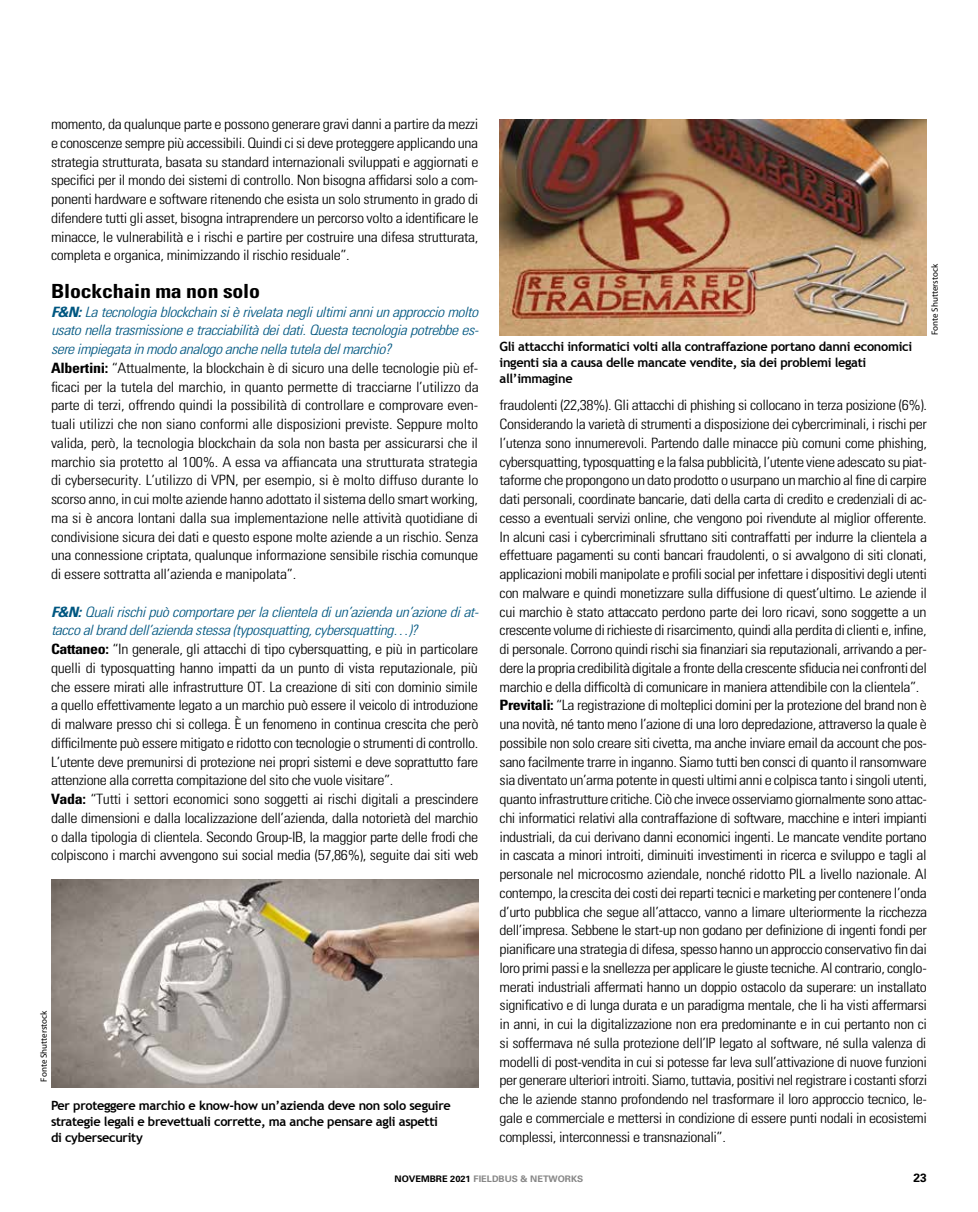
<style>
.page{position:relative;width:978px;height:1212px;background:#fff}
.page>*{position:absolute;margin:0;border:0;box-sizing:border-box;transform-origin:0 0}
.t1{font:700 condensed 19.5px "Univers LT Std";letter-spacing:-.01em;color:#000;scale:1.12 1}
.t2{font:300 condensed 14.25px/18.8px "Univers LT Std";letter-spacing:-.03em;color:#000;scale:1.12 1}
.t3{font:700 12.75px/15.8px "Trebuchet MS";letter-spacing:-.025em;color:#000}
.t4{font:700 12px "Univers LT Std";color:#000}
.t5{font:9px "Myriad Pro";color:#000}
.t6{font:700 9px "Univers LT Std";color:#878787}
.s1{font-weight:700;font-style:italic;color:#005781}
.s2{font-style:italic;color:#005781}
.s3{font-weight:700}
.s4{color:#000}
</style>
<div class="page">
<img style="left:500px;top:119px;width:427px;height:216px">
<img style="left:51px;top:879px;width:427px;height:209px">
<p class="t2" style="left:51px;top:115px;width:383px;text-align:justify">momento, da qualunque parte e possono generare gravi danni a partire da mezzi e conoscenze sempre più accessibili. Quindi ci si deve proteggere applicando una strategia strutturata, basata su standard internazionali sviluppati e aggiornati e specifici per il mondo dei sistemi di controllo. Non bisogna affidarsi solo a com&shy;ponenti hardware e software ritenendo che esista un solo strumento in grado di difendere tutti gli asset, bisogna intraprendere un percorso volto a identificare le minacce, le vulnerabilità e i rischi e partire per costruire una difesa strutturata, completa e organica, minimizzando il rischio residuale”.</p>
<h1 class="t1" style="left:51px;top:279px;width:188px">Blockchain ma non solo</h1>
<p class="t2" style="left:51px;top:302px;width:383px"><span class="s1">F&amp;N:</span> <span class="s2">La tecnologia blockchain si è rivelata negli ultimi anni un approccio molto usato nella trasmissione e tracciabilità dei dati. Questa tecnologia potrebbe es&shy;sere impiegata in modo analogo anche nella tutela del marchio?<br></span><span class="s3">Albertini:</span> “Attualmente, la blockchain è di sicuro una delle tecnologie più ef&shy;ficaci per la tutela del marchio, in quanto permette di tracciarne l’utilizzo da parte di terzi, offrendo quindi la possibilità di controllare e comprovare even&shy;tuali utilizzi che non siano conformi alle disposizioni previste. Seppure molto valida, però, la tecnologia blockchain da sola non basta per assicurarsi che il marchio sia protetto al 100%. A essa va affiancata una strutturata strategia di cybersecurity. L’utilizzo di VPN, per esempio, si è molto diffuso durante lo scorso anno, in cui molte aziende hanno adottato il sistema dello smart working, ma si è ancora lontani dalla sua implementazione nelle attività quotidiane di condivisione sicura dei dati e questo espone molte aziende a un rischio. Senza una connessione criptata, qualunque informazione sensibile rischia comunque di essere sottratta all’azienda e manipolata”.</p>
<p class="t2" style="left:51px;top:602px;width:383px"><span class="s1">F&amp;N:</span> <span class="s2">Quali rischi può comportare per la clientela di un’azienda un’azione di at&shy;tacco al brand dell’azienda stessa (typosquatting, cybersquatting…)?<br></span><span class="s3">Cattaneo:</span> “In generale, gli attacchi di tipo cybersquatting, e più in particolare quelli di typosquatting hanno impatti da un punto di vista reputazionale, più che essere mirati alle infrastrutture OT. La creazione di siti con dominio simile a quello effettivamente legato a un marchio può essere il veicolo di introduzione di malware presso chi si collega. È un fenomeno in continua crescita che però difficilmente può essere mitigato e ridotto con tecnologie o strumenti di controllo.<br>L’utente deve premunirsi di protezione nei propri sistemi e deve soprattutto fare attenzione alla corretta compitazione del sito che vuole visitare”.<br><span class="s3">Vada:</span> “Tutti i settori economici sono soggetti ai rischi digitali a prescindere dalle dimensioni e dalla localizzazione dell’azienda, dalla notorietà del marchio o dalla tipologia di clientela. Secondo Group-IB, la maggior parte delle frodi che colpiscono i marchi avvengono sui social media (57,86%), seguite dai siti web</p>
<p class="t5" style="left:39px;top:1082px;width:73px;rotate:-90deg">Fonte Shutterstock</p>
<p class="t3" style="left:51px;top:1098px;width:401px">Per proteggere marchio e know-how un’azienda deve non solo seguire strategie legali e brevettuali corrette, ma anche pensare agli aspetti di cybersecurity</p>
<p class="t3" style="left:500px;top:339px;width:414px">Gli attacchi informatici volti alla contraffazione portano danni economici ingenti sia a causa delle mancate vendite, sia dei problemi legati all’immagine</p>
<p class="t5" style="left:930px;top:335px;width:73px;rotate:-90deg">Fonte Shutterstock</p>
<p class="t2" style="left:500px;top:396px;width:383px">fraudolenti (22,38%). Gli attacchi di phishing si collocano in terza posizione (6%).<br>Considerando la varietà di strumenti a disposizione dei cybercriminali, i rischi per l’utenza sono innumerevoli. Partendo dalle minacce più comuni come phishing, cybersquatting, typosquatting e la falsa pubblicità, l’utente viene adescato su piat&shy;taforme che propongono un dato prodotto o usurpano un marchio al fine di carpire dati personali, coordinate bancarie, dati della carta di credito e credenziali di ac&shy;cesso a eventuali servizi online, che vengono poi rivendute al miglior offerente.<br>In alcuni casi i cybercriminali sfruttano siti contraffatti per indurre la clientela a effettuare pagamenti su conti bancari fraudolenti, o si avvalgono di siti clonati, applicazioni mobili manipolate e profili social per infettare i dispositivi degli utenti con malware e quindi monetizzare sulla diffusione di quest’ultimo. Le aziende il cui marchio è stato attaccato perdono parte dei loro ricavi, sono soggette a un crescente volume di richieste di risarcimento, quindi alla perdita di clienti e, infine, di personale. Corrono quindi rischi sia finanziari sia reputazionali, arrivando a per&shy;dere la propria credibilità digitale a fronte della crescente sfiducia nei confronti del marchio e della difficoltà di comunicare in maniera attendibile con la clientela”.<br><span class="s3">Previtali:</span> “La registrazione di molteplici domini per la protezione del brand non è una novità, né tanto meno l’azione di una loro depredazione, attraverso la quale è possibile non solo creare siti civetta, ma anche inviare email da account che pos&shy;sano facilmente trarre in inganno. Siamo tutti ben consci di quanto il ransomware sia diventato un’arma potente in questi ultimi anni e colpisca tanto i singoli utenti, quanto infrastrutture critiche. Ciò che invece osserviamo giornalmente sono attac&shy;chi informatici relativi alla contraffazione di software, macchine e interi impianti industriali, da cui derivano danni economici ingenti. Le mancate vendite portano in cascata a minori introiti, diminuiti investimenti in ricerca e sviluppo e tagli al personale nel microcosmo aziendale, nonché ridotto PIL a livello nazionale. Al contempo, la crescita dei costi dei reparti tecnici e marketing per contenere l’onda d’urto pubblica che segue all’attacco, vanno a limare ulteriormente la ricchezza dell’impresa. Sebbene le start-up non godano per definizione di ingenti fondi per pianificare una strategia di difesa, spesso hanno un approccio conservativo fin dai loro primi passi e la snellezza per applicare le giuste tecniche. Al contrario, conglo&shy;merati industriali affermati hanno un doppio ostacolo da superare: un installato significativo e di lunga durata e un paradigma mentale, che li ha visti affermarsi in anni, in cui la digitalizzazione non era predominante e in cui pertanto non ci si soffermava né sulla protezione dell’IP legato al software, né sulla valenza di modelli di post-vendita in cui si potesse far leva sull’attivazione di nuove funzioni per generare ulteriori introiti. Siamo, tuttavia, positivi nel registrare i costanti sforzi che le aziende stanno profondendo nel trasformare il loro approccio tecnico, le&shy;gale e commerciale e mettersi in condizione di essere punti nodali in ecosistemi complessi, interconnessi e transnazionali”.</p>
<p class="t6" style="left:395px;top:1173px;width:190px"><span class="s4">NOVEMBRE 2021</span> FIELDBUS &amp; NETWORKS</p>
<p class="t4" style="left:914px;top:1170px;width:15px">23</p>
</div>
